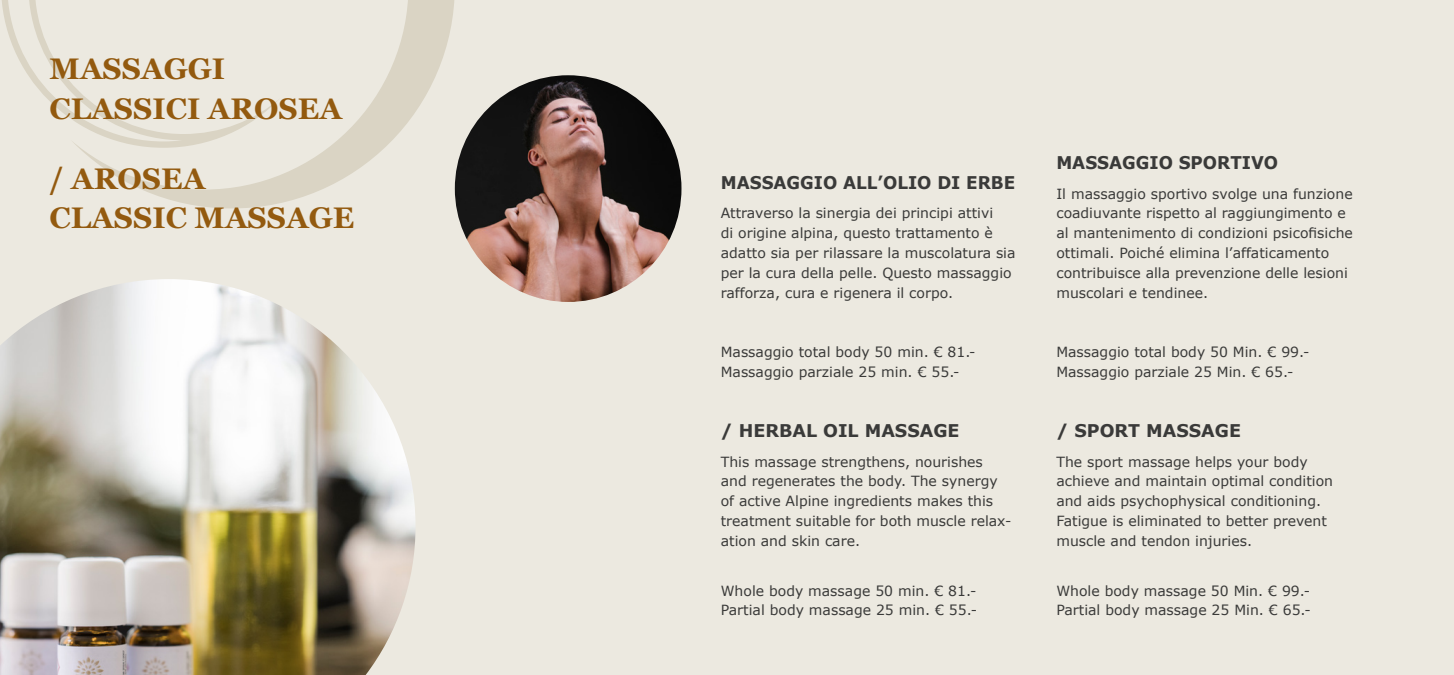
<style>
.page{position:relative;width:1454px;height:675px;background:#fff}
.page>*{position:absolute;margin:0;border:0;box-sizing:border-box;transform-origin:0 0}
.t1{font:700 29.75px/39.7px "Georgia";color:#935a0f}
.t2{font:700 17.5px "Verdana";color:#3a3a39;scale:.96 1}
.t3{font:700 17.5px "Verdana";color:#3a3a39}
.t4{font:14px/19.8px "Verdana";color:#3a3a39}
</style>
<div class="page">
<div style="left:0;top:0;width:1453px;height:675px;background:#ece9e0"></div>
<svg style="left:79px;top:0;width:376px;height:208px"></svg>
<svg style="left:2px;top:0;width:279px;height:148px"></svg>
<img style="left:0;top:279px;width:415px;height:396px">
<img style="left:455px;top:75px;width:226px;height:227px;border-radius:113px">
<h1 class="t1" style="left:50px;top:48px;width:294px">MASSAGGI<br>CLASSICI AROSEA</h1>
<h1 class="t1" style="left:50px;top:157px;width:306px">/ AROSEA<br>CLASSIC MASSAGE</h1>
<p class="t2" style="left:721px;top:171px;width:308px">MASSAGGIO ALL’OLIO DI ERBE</p>
<p class="t4" style="left:721px;top:204px;width:296px">Attraverso la sinergia dei principi attivi<br>di origine alpina, questo trattamento è adatto sia per rilassare la muscolatura sia per la cura della pelle. Questo massaggio rafforza, cura e rigenera il corpo.</p>
<p class="t4" style="left:721px;top:342px;width:256px">Massaggio total body 50 min. € 81.-<br>Massaggio parziale 25 min. € 55.-</p>
<p class="t3" style="left:721px;top:419px;width:240px">/ HERBAL OIL MASSAGE</p>
<p class="t4" style="left:721px;top:452px;width:292px">This massage strengthens, nourishes and regenerates the body. The synergy of active Alpine ingredients makes this treatment suitable for both muscle relax&shy;ation and skin care.</p>
<p class="t4" style="left:721px;top:581px;width:258px">Whole body massage 50 min. € 81.-<br>Partial body massage 25 min. € 55.-</p>
<p class="t2" style="left:1056px;top:151px;width:232px">MASSAGGIO SPORTIVO</p>
<p class="t4" style="left:1056px;top:184px;width:298px">Il massaggio sportivo svolge una funzione coadiuvante rispetto al raggiungimento e al mantenimento di condizioni psicofisiche ottimali. Poiché elimina l’affaticamento contribuisce alla prevenzione delle lesioni muscolari e tendinee.</p>
<p class="t4" style="left:1056px;top:342px;width:254px">Massaggio total body 50 Min. € 99.-<br>Massaggio parziale 25 Min. € 65.-</p>
<p class="t3" style="left:1056px;top:419px;width:186px">/ SPORT MASSAGE</p>
<p class="t4" style="left:1056px;top:452px;width:278px">The sport massage helps your body achieve and maintain optimal condition and aids psychophysical conditioning.<br>Fatigue is eliminated to better prevent muscle and tendon injuries.</p>
<p class="t4" style="left:1056px;top:581px;width:256px">Whole body massage 50 Min. € 99.-<br>Partial body massage 25 Min. € 65.-</p>
</div>
